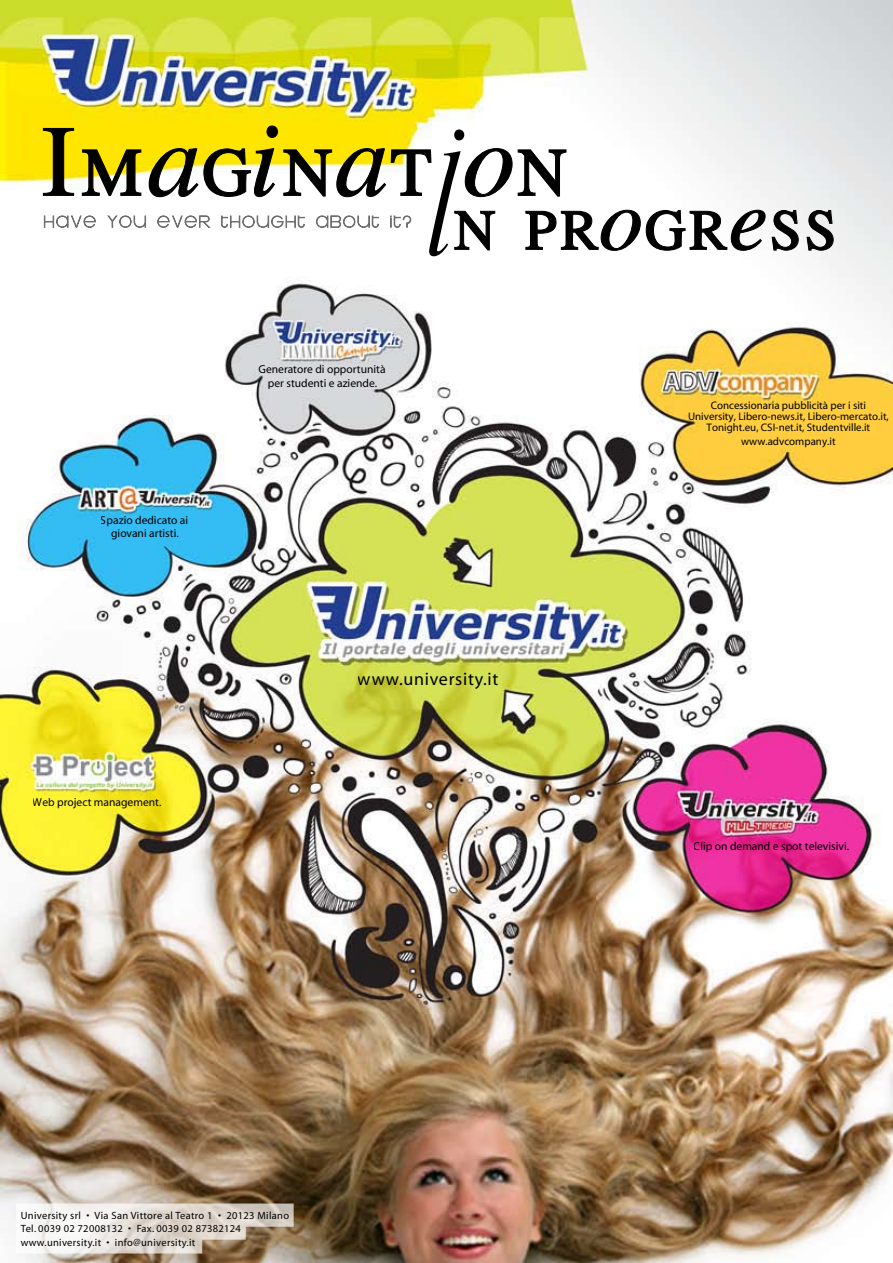
<style>
.page{position:relative;width:893px;height:1263px;background:#fff}
.page>*{position:absolute;margin:0;border:0;box-sizing:border-box;transform-origin:0 0}
.t1{font:101.1px "Will Grace";letter-spacing:.015em;color:#000}
.t2{font:84.6px "Will Grace";letter-spacing:.03em;color:#000}
.t3{font:18px "Myriad";letter-spacing:.04em;color:#000}
.t4{font:11.55px/13.5px "Myriad";color:#000;text-align:center}
.t5{font:10.95px/11.1px "Myriad";color:#000;text-align:center}
.t6{font:10.5px/13.5px "Myriad";letter-spacing:.03em;color:#000}
</style>
<div class="page">
<img style="left:0;top:0;width:893px;height:1263px">
<svg style="left:16px;top:1203px;width:278px;height:50px"></svg>
<svg style="left:806px;top:210px;width:28px;height:41px"></svg>
<svg style="left:43px;top:125px;width:756px;height:131px"></svg>
<h1 class="t1" style="left:39px;top:99px;width:529px">Imaginat on</h1>
<h2 class="t2" style="left:451px;top:169px;width:386px">n progress</h2>
<p class="t4" style="left:101px;top:514px;width:89px">Spazio dedicato ai giovani artisti.</p>
<p class="t4" style="left:33px;top:796px;width:130px">Web project management.</p>
<p class="t4" style="left:258px;top:363px;width:129px">Generatore di opportunità per studenti e aziende.</p>
<h3 class="t3" style="left:358px;top:670px;width:142px">www.university.it</h3>
<p class="t6" style="left:21px;top:1209px;width:270px">University srl • Via San Vittore al Teatro 1 • 20123 Milano<br>Tel. 0039 02 72008132 • Fax. 0039 02 87382124 www.university.it • info@university.it</p>
<p class="t5" style="left:688px;top:400px;width:202px">Concessionaria pubblicità per i siti<br>University, Libero-news.it, Libero-mercato.it,<br>Tonight.eu, CSI-net.it, Studentville.it</p>
<p class="t5" style="left:741px;top:436px;width:96px">www.advcompany.it</p>
<p class="t4" style="left:694px;top:839px;width:157px">Clip on demand e spot televisivi.</p>
</div>
